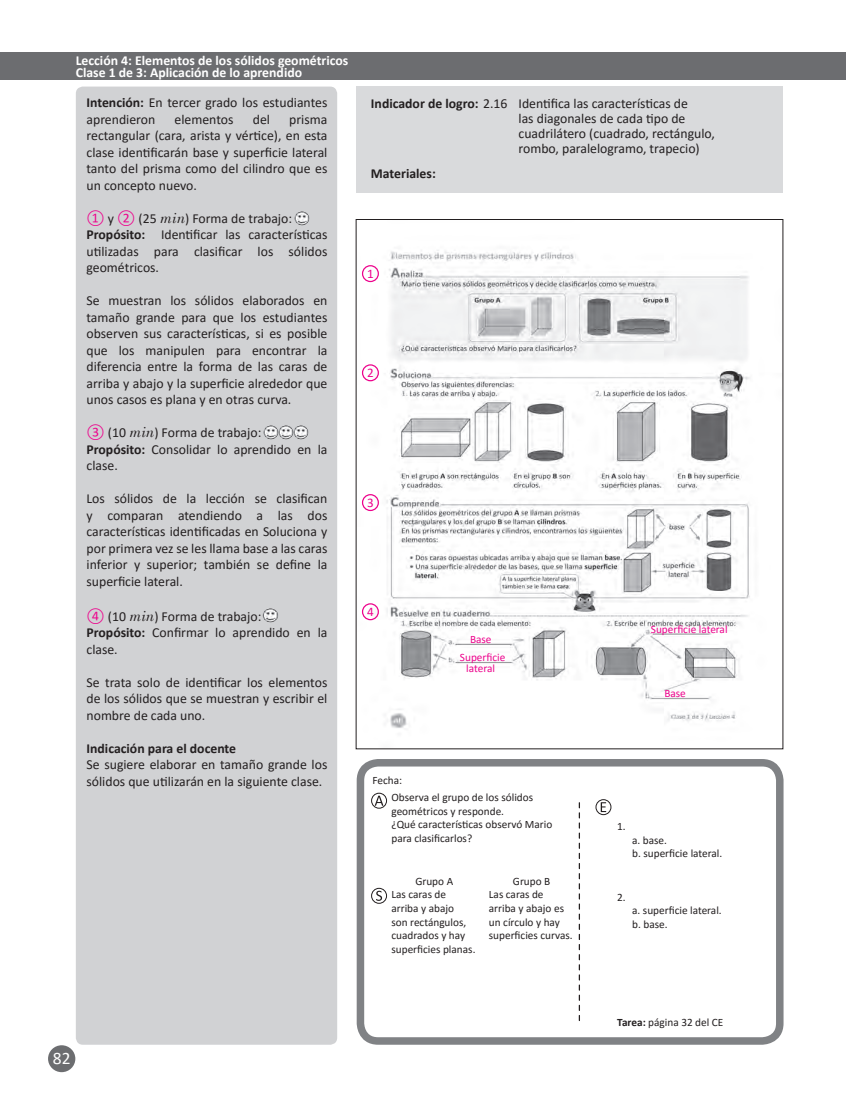
<style>
.page{position:relative;width:846px;height:1116px;background:#fff}
.page>*{position:absolute;margin:0;border:0;box-sizing:border-box;transform-origin:0 0}
.t1{font:17.5px "Calibri";color:#fff}
.t2{font:13.75px/16.5px "Calibri";color:#231f20}
.t3{font:700 13.75px/12.4px "Calibri";color:#fff}
.t4{font:700 13.75px "Calibri";color:#231f20}
.t5{font:13.12px "Calibri";color:#ed028c}
.t6{font:11.25px/13.5px "Calibri";color:#231f20}
.t7{font:11.25px/17.5px "Calibri";color:#ed028c;text-align:center}
.s1{font-weight:700}
.s2{color:#ed028c}
.s3{font-family:"Century Schoolbook";font-style:italic}
</style>
<div class="page">
<div style="left:48px;top:1045px;width:27px;height:27px;background:#6c6d70;border-radius:50%"></div>
<div style="left:0;top:52px;width:828px;height:27px;background:#6c6d70"></div>
<div style="left:828px;top:52px;width:17px;height:27px;background:#6c6d70"></div>
<div style="left:356px;top:87px;width:426px;height:106px;background:#d9dadc"></div>
<div style="left:76px;top:87px;width:261px;height:957px;background:#d1d2d4;border-radius:7px"></div>
<img style="left:361px;top:250px;width:389px;height:478px">
<div style="left:362px;top:265px;width:17px;height:17px;border:1px solid #ed028c;border-radius:50%"></div>
<div style="left:362px;top:364px;width:17px;height:17px;border:1px solid #ed028c;border-radius:50%"></div>
<div style="left:362px;top:494px;width:17px;height:17px;border:1px solid #ed028c;border-radius:50%"></div>
<div style="left:362px;top:603px;width:17px;height:17px;border:1px solid #ed028c;border-radius:50%"></div>
<img style="left:294px;top:211px;width:16px;height:15px">
<img style="left:263px;top:425px;width:12px;height:15px">
<img style="left:275px;top:425px;width:15px;height:15px">
<img style="left:290px;top:425px;width:19px;height:15px">
<img style="left:262px;top:608px;width:16px;height:15px">
<div style="left:356px;top:759px;width:427px;height:285px;border:8px solid #808285;border-radius:18px"></div>
<svg style="left:376px;top:890px;width:6px;height:10px"></svg>
<div style="left:371px;top:887px;width:16px;height:16px;border:1px solid #231f20;border-radius:50%"></div>
<svg style="left:375px;top:795px;width:8px;height:10px"></svg>
<div style="left:371px;top:792px;width:16px;height:16px;border:1px solid #231f20;border-radius:50%"></div>
<svg style="left:600px;top:802px;width:6px;height:10px"></svg>
<div style="left:595px;top:799px;width:16px;height:16px;border:1px solid #231f20;border-radius:50%"></div>
<svg style="left:578px;top:802px;width:2px;height:218px"></svg>
<p class="t3" style="left:76px;top:53px;width:274px">Lección 4: Elementos de los sólidos geométricos<br>Clase 1 de 3: Aplicación de lo aprendido</p>
<p class="t2" style="left:86px;top:94px;width:242px"><span class="s1">Intención:</span> En tercer grado los estudiantes aprendieron</p>
<p class="t2" style="left:174px;top:110px;width:60px">elementos</p>
<p class="t2" style="left:253px;top:110px;width:19px">del</p>
<p class="t2" style="left:86px;top:110px;width:242px;text-align:justify;text-indent:203px">prisma rectangular (cara, arista y vértice), en esta clase identificarán base y superficie lateral tanto del prisma como del cilindro que es un concepto nuevo.</p>
<p class="t2" style="left:86px;top:209px;width:242px"><span class="s2">①</span> y <span class="s2">②</span> (25 <span class="s3">min</span>) Forma de trabajo:<br><span class="s1">Propósito:</span> Identificar las características utilizadas para clasificar los sólidos geométricos.</p>
<p class="t2" style="left:86px;top:292px;width:242px;text-align:justify">Se muestran los sólidos elaborados en tamaño grande para que los estudiantes observen sus características, si es posible que los manipulen para encontrar la diferencia entre la forma de las caras de arriba y abajo y la superficie alrededor que unos casos es plana y en otras curva.</p>
<p class="t2" style="left:86px;top:424px;width:242px"><span class="s2">③</span> (10 <span class="s3">min</span>) Forma de trabajo:<br><span class="s1">Propósito:</span> Consolidar lo aprendido en la clase.</p>
<p class="t2" style="left:86px;top:490px;width:242px;text-align:justify">Los sólidos de la lección se clasifican y comparan atendiendo a las dos características identificadas en Soluciona y por primera vez se les llama base a las caras inferior y superior; también se define la superficie lateral.</p>
<p class="t2" style="left:86px;top:607px;width:242px"><span class="s2">④</span> (10 <span class="s3">min</span>) Forma de trabajo:<br><span class="s1">Propósito:</span> Confirmar lo aprendido en la clase.</p>
<p class="t2" style="left:86px;top:673px;width:242px;text-align:justify">Se trata solo de identificar los elementos de los sólidos que se muestran y escribir el nombre de cada uno.</p>
<p class="t4" style="left:86px;top:738px;width:151px">Indicación para el docente</p>
<p class="t2" style="left:86px;top:756px;width:242px">Se sugiere elaborar en tamaño grande los sólidos que utilizarán en la siguiente clase.</p>
<p class="t2" style="left:371px;top:94px;width:318px"><span class="s1">Indicador de logro:</span> 2.16 Identifica las características de</p>
<p class="t4" style="left:371px;top:164px;width:66px">Materiales:</p>
<p class="t5" style="left:367px;top:264px;width:8px">1</p>
<p class="t5" style="left:367px;top:364px;width:8px">2</p>
<p class="t2" style="left:518px;top:110px;width:198px;line-height:15px">las diagonales de cada tipo de cuadrilátero (cuadrado, rectángulo, rombo, paralelogramo, trapecio)</p>
<p class="t5" style="left:367px;top:493px;width:8px">3</p>
<p class="t5" style="left:367px;top:602px;width:8px">4</p>
<p class="t7" style="left:460px;top:630px;width:47px">Base<br>Superficie</p>
<p class="t7" style="left:466px;top:659px;width:30px">lateral</p>
<p class="t7" style="left:650px;top:620px;width:78px">Superficie lateral</p>
<p class="t7" style="left:664px;top:684px;width:23px">Base</p>
<p class="t6" style="left:391px;top:771px;width:143px;line-height:17.5px;text-indent:-19px">Fecha:<br>Observa el grupo de los sólidos</p>
<p class="t6" style="left:391px;top:803px;width:162px">geométricos y responde.<br>¿Qué características observó Mario para clasificarlos?</p>
<p class="t6" style="left:391px;top:874px;width:85px;text-indent:24px">Grupo A<br>Las caras de arriba y abajo<br>son rectángulos, cuadrados y hay superficies planas.</p>
<p class="t6" style="left:489px;top:874px;width:85px;text-indent:24px">Grupo B<br>Las caras de arriba y abajo es un círculo y hay superficies curvas.</p>
<p class="t6" style="left:617px;top:819px;width:10px">1.</p>
<p class="t6" style="left:632px;top:832px;width:92px">a. base.<br>b. superficie lateral.</p>
<p class="t6" style="left:617px;top:890px;width:10px">2.</p>
<p class="t6" style="left:632px;top:903px;width:91px">a. superficie lateral. b. base.</p>
<p class="t1" style="left:53px;top:1045px;width:19px">82</p>
<p class="t6" style="left:617px;top:1015px;width:108px"><span class="s1">Tarea:</span> página 32 del CE</p>
</div>
